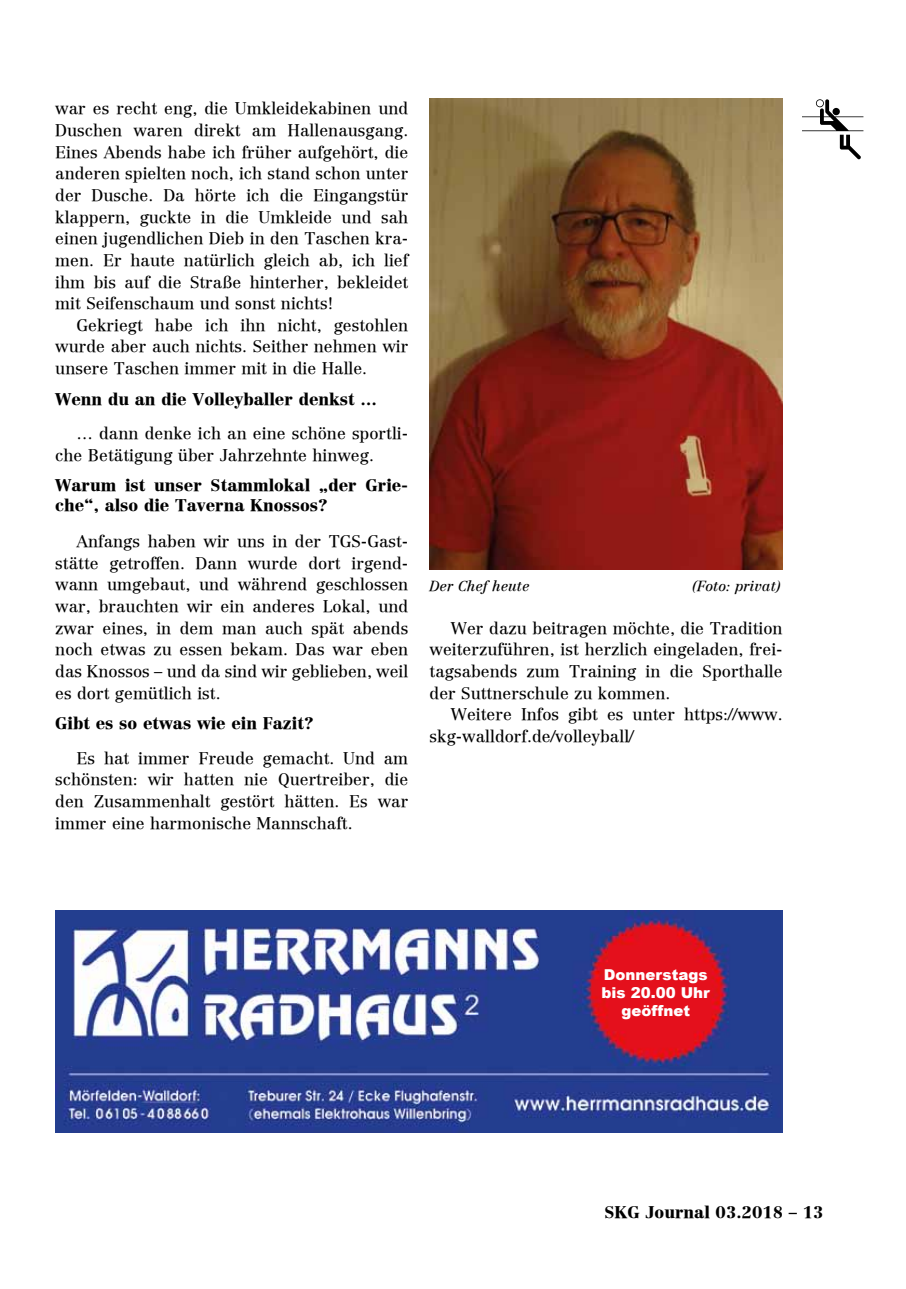
<style>
.page{position:relative;width:906px;height:1289px;background:#fff}
.page>*{position:absolute;margin:0;border:0;box-sizing:border-box;transform-origin:0 0}
.t1{font:16.5px/21.6px "Centennial";color:#000;text-align:justify}
.t2{font:700 16.5px/19.8px "Centennial";color:#000}
.t3{font:900 15px/18px "Arial";color:#fff;text-align:center}
.t4{font:italic 14.25px "Centennial";color:#000}
</style>
<div class="page">
<svg style="left:803px;top:99px;width:60px;height:61px"></svg>
<img style="left:55px;top:910px;width:727px;height:222px">
<img style="left:429px;top:99px;width:353px;height:470px">
<p class="t1" style="left:55px;top:98px;width:354px">war es recht eng, die Umkleidekabinen und Duschen waren direkt am Hallenausgang.<br>Eines Abends habe ich früher aufgehört, die anderen spielten noch, ich stand schon unter der Dusche. Da hörte ich die Eingangstür klappern, guckte in die Umkleide und sah einen jugendlichen Dieb in den Taschen kra&shy;men. Er haute natürlich gleich ab, ich lief ihm bis auf die Straße hinterher, bekleidet mit Seifenschaum und sonst nichts!</p>
<p class="t1" style="left:55px;top:314px;width:354px;text-indent:21px">Gekriegt habe ich ihn nicht, gestohlen wurde aber auch nichts. Seither nehmen wir unsere Taschen immer mit in die Halle.</p>
<p class="t2" style="left:55px;top:388px;width:323px">Wenn du an die Volleyballer denkst …</p>
<p class="t1" style="left:55px;top:422px;width:354px;text-indent:21px">… dann denke ich an eine schöne sportli&shy;che Betätigung über Jahrzehnte hinweg.</p>
<p class="t2" style="left:55px;top:475px;width:354px">Warum ist unser Stammlokal „der Grie&shy;che“, also die Taverna Knossos?</p>
<p class="t1" style="left:55px;top:530px;width:354px;text-indent:21px">Anfangs haben wir uns in der TGS-Gast&shy;stätte getroffen. Dann wurde dort irgend&shy;wann umgebaut, und während geschlossen war, brauchten wir ein anderes Lokal, und zwar eines, in dem man auch spät abends noch etwas zu essen bekam. Das war eben das Knossos – und da sind wir geblieben, weil es dort gemütlich ist.</p>
<p class="t2" style="left:55px;top:713px;width:260px">Gibt es so etwas wie ein Fazit?</p>
<p class="t1" style="left:55px;top:747px;width:354px;text-indent:21px">Es hat immer Freude gemacht. Und am schönsten: wir hatten nie Quertreiber, die den Zusammenhalt gestört hätten. Es war immer eine harmonische Mannschaft.</p>
<p class="t4" style="left:429px;top:577px;width:101px">Der Chef heute</p>
<p class="t4" style="left:692px;top:577px;width:90px">(Foto: privat)</p>
<p class="t1" style="left:429px;top:617px;width:354px;text-indent:21px">Wer dazu beitragen möchte, die Tradition weiterzuführen, ist herzlich eingeladen, frei&shy;tagsabends zum Training in die Sporthalle der Suttnerschule zu kommen.</p>
<p class="t1" style="left:429px;top:703px;width:354px;text-indent:21px">Weitere Infos gibt es unter https://www. skg-walldorf.de/volleyball/</p>
<p class="t3" style="left:601px;top:964px;width:110px">Donnerstags bis 20.00 Uhr geöffnet</p>
<p class="t2" style="left:604px;top:1201px;width:221px">SKG Journal 03.2018 – 13</p>
</div>
